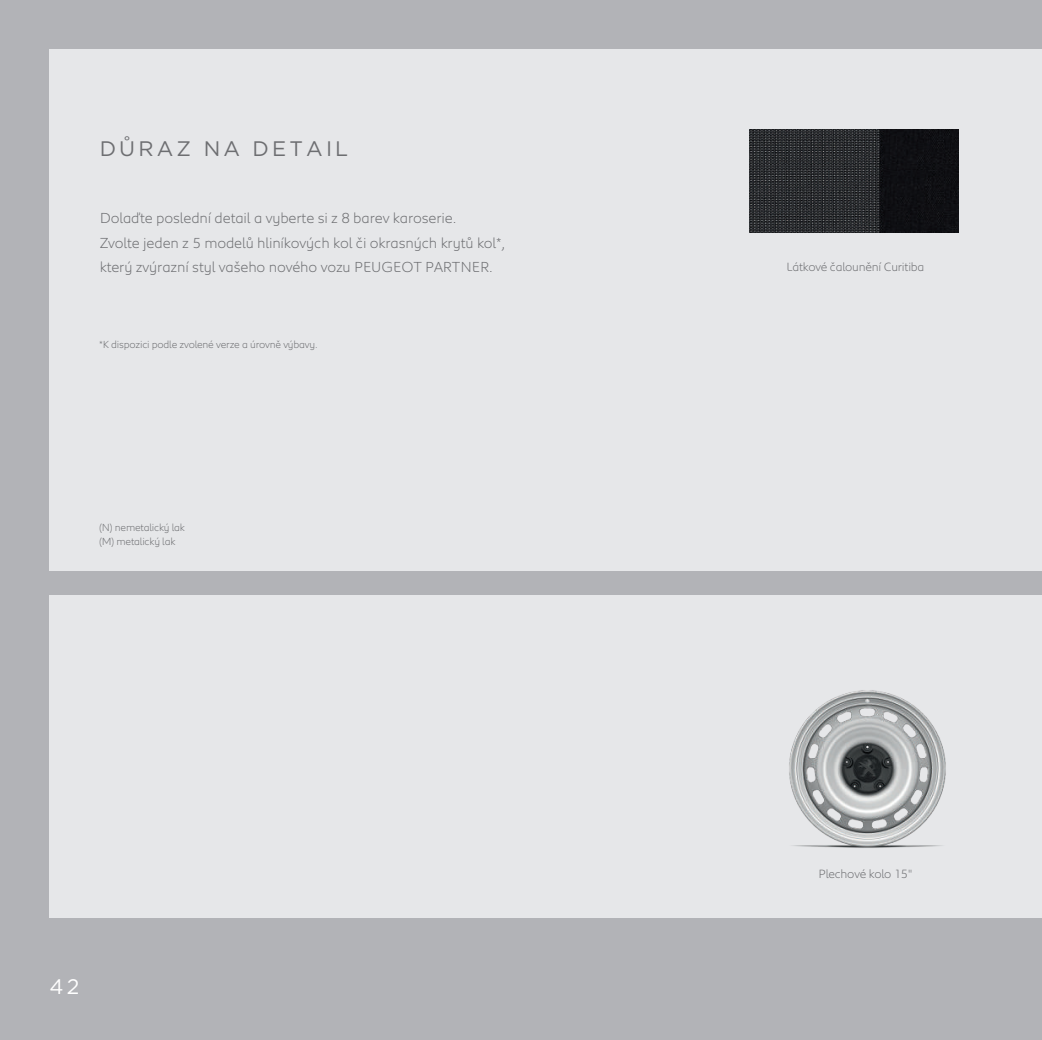
<style>
.page{position:relative;width:1042px;height:1040px;background:#fff}
.page>*{position:absolute;margin:0;border:0;box-sizing:border-box;transform-origin:0 0}
.t1{font:21px "Gotham";letter-spacing:.15em;color:#6d6e71}
.t2{font:21px "Gotham";color:#fff}
.t3{font:300 14.88px/24.8px "Peugeot";letter-spacing:-.01em;color:#6d6e71}
.t4{font:300 12.25px "Peugeot";letter-spacing:-.02em;color:#6d6e71}
.t5{font:300 10.5px/14px "Peugeot";letter-spacing:-.02em;color:#6d6e71}
</style>
<div class="page">
<div style="left:0;top:0;width:1041px;height:1040px;background:#b2b3b7"></div>
<div style="left:50px;top:49px;width:991px;height:521px;background:#e6e7e9"></div>
<div style="left:50px;top:595px;width:991px;height:322px;background:#e6e7e9"></div>
<img style="left:789px;top:690px;width:157px;height:158px">
<img style="left:749px;top:130px;width:208px;height:102px">
<h1 class="t1" style="left:100px;top:136px;width:250px">DŮRAZ NA DETAIL</h1>
<p class="t3" style="left:100px;top:206px;width:407px">Dolaďte poslední detail a vyberte si z 8 barev karoserie.<br>Zvolte jeden z 5 modelů hliníkových kol či okrasných krytů kol*, který zvýrazní styl vašeho nového vozu PEUGEOT PARTNER.</p>
<p class="t5" style="left:99px;top:338px;width:220px">*K dispozici podle zvolené verze a úrovně výbavy.</p>
<p class="t5" style="left:99px;top:521px;width:87px">(N) nemetalický lak (M) metalický lak</p>
<h1 class="t2" style="left:50px;top:973px;width:31px">42</h1>
<p class="t4" style="left:786px;top:262px;width:139px">Látkové čalounění Curitiba</p>
<p class="t4" style="left:818px;top:869px;width:95px">Plechové kolo 15"</p>
</div>
